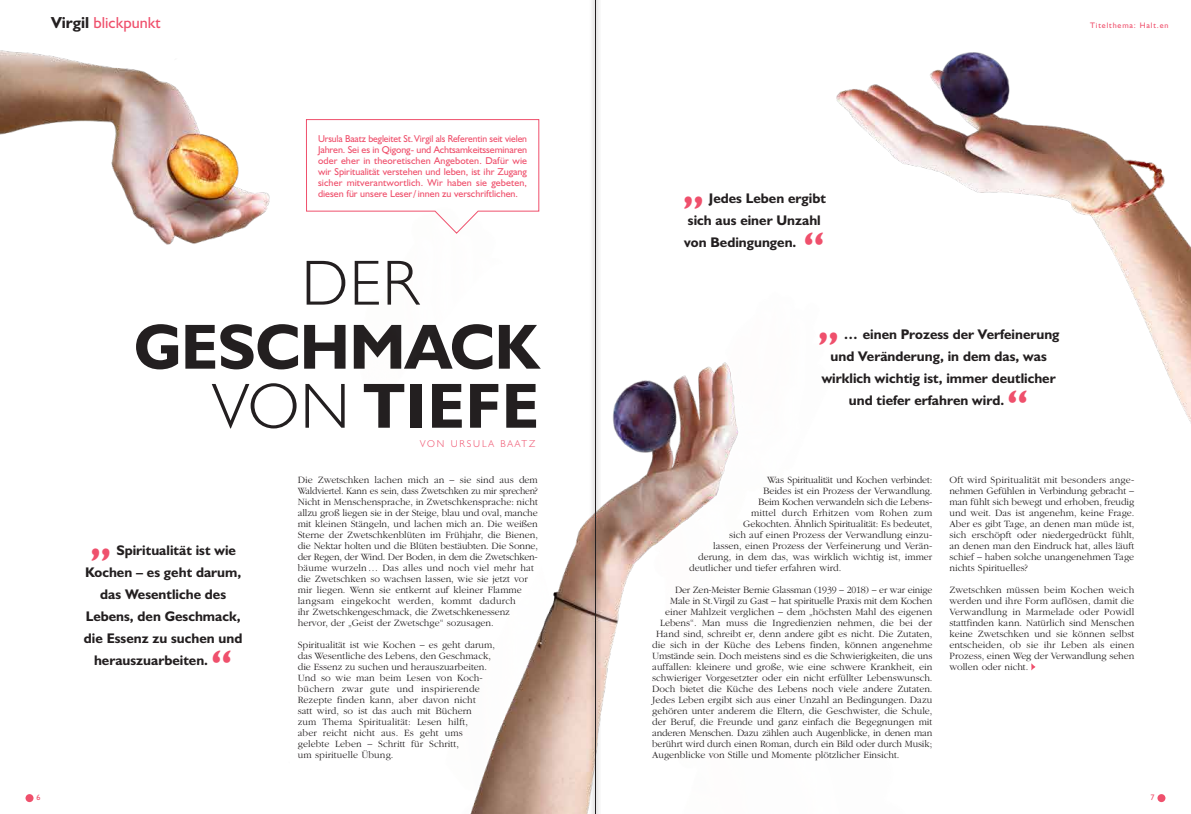
<style>
.page{position:relative;width:1191px;height:814px;background:#fff}
.page>*{position:absolute;margin:0;border:0;box-sizing:border-box;transform-origin:0 0}
.t1{font:700 64px/59px "Humanist 521";letter-spacing:-.005em;color:#231f20;text-align:right}
.t2{font:300 64px "Humanist 521";color:#231f20}
.t3{font:700 39.7px/78.9px "Humanist 521";color:#ef506c;text-align:center}
.t4{font:16px "Humanist 521";color:#ef506c}
.t5{font:700 14px/22px "Humanist 521";color:#231f20}
.t6{font:300 10px/11px "ITC Garamond Std";color:#231f20;text-align:justify}
.t7{font:10px/11px "Humanist 521";color:#ef506c;text-align:justify;scale:.96 1}
.t8{font:300 10px "ITC Garamond Std";letter-spacing:-.02em;color:#231f20}
.t9{font:300 10px "ITC Garamond Std";letter-spacing:.02em;color:#231f20}
.t10{font:300 10px "Humanist 521";letter-spacing:.19em;color:#ef506c}
.t11{font:8px "Humanist 521";letter-spacing:.11em;color:#ef506c}
.s1{font-weight:700;color:#231f20}
.s2{font-weight:300}
</style>
<div class="page">
<img style="left:0;top:50px;width:1191px;height:764px">
<svg style="left:1031px;top:663px;width:4px;height:7px"></svg>
<svg style="left:306px;top:119px;width:233px;height:115px"></svg>
<div style="left:26px;top:794px;width:8px;height:8px;background:#ef506c;border-radius:50%"></div>
<div style="left:1157px;top:794px;width:8px;height:8px;background:#ef506c;border-radius:50%"></div>
<div style="left:589px;top:0;width:12px;height:814px;background:#231f20;opacity:.75"></div>
<hr style="left:595px;top:0;width:1px;height:814px;background:#231f20">
<h3 class="t4" style="left:51px;top:13px;width:111px"><span class="s1">Virgil</span> blickpunkt</h3>
<p class="t11" style="left:1090px;top:21px;width:80px">Titelthema: Halt.en</p>
<p class="t7" style="left:318px;top:132px;width:219px">Ursula Baatz begleitet St.Virgil als Referentin seit vielen Jahren. Sei es in Qigong- und Achtsamkeitsseminaren oder eher in theoretischen Angeboten. Dafür wie wir Spiritualität verstehen und leben, ist ihr Zugang sicher mitverantwortlich. Wir haben sie gebeten, diesen für unsere Leser/innen zu verschriftlichen.</p>
<h1 class="t2" style="left:301px;top:243px;width:118px">DER</h1>
<h1 class="t1" style="left:134px;top:316px;width:406px">GESCHMACK<br><span class="s2">VON</span> TIEFE</h1>
<h2 class="t3" style="left:90px;top:501px;width:23px">„</h2>
<h3 class="t5" style="left:116px;top:538px;width:121px">Spiritualität ist wie</h3>
<h3 class="t5" style="left:85px;top:560px;width:158px">Kochen – es geht darum,</h3>
<h3 class="t5" style="left:100px;top:582px;width:127px">das Wesentliche des</h3>
<h3 class="t5" style="left:86px;top:604px;width:156px">Lebens, den Geschmack,</h3>
<h3 class="t5" style="left:84px;top:626px;width:160px">die Essenz zu suchen und</h3>
<h3 class="t5" style="left:94px;top:648px;width:116px">herauszuarbeiten.</h3>
<h2 class="t3" style="left:211px;top:624px;width:23px">“</h2>
<p class="t10" style="left:420px;top:438px;width:116px">VON URSULA BAATZ</p>
<p class="t6" style="left:298px;top:474px;width:242px;text-align:left">Die Zwetschken lachen mich an – sie sind aus dem Waldviertel. Kann es sein, dass Zwetschken zu mir sprechen?<br>Nicht in Menschensprache, in Zwetschkensprache: nicht allzu groß liegen sie in der Steige, blau und oval, manche mit kleinen Stängeln, und lachen mich an. Die weißen Sterne der Zwetschkenblüten im Frühjahr, die Bienen, die Nektar holten und die Blüten bestäubten. Die Sonne, der Regen, der Wind. Der Boden, in dem die Zwetschken&shy;bäume wurzeln… Das alles und noch viel mehr hat die Zwetschken so wachsen lassen, wie sie jetzt vor mir liegen. Wenn sie entkernt auf kleiner Flamme langsam eingekocht werden, kommt dadurch<br>ihr Zwetschkengeschmack, die Zwetschkenessenz hervor, der „Geist der Zwetschge“ sozusagen.</p>
<p class="t6" style="left:298px;top:639px;width:199px;text-align:left">Spiritualität ist wie Kochen – es geht darum, das Wesentliche des Lebens, den Geschmack, die Essenz zu suchen und herauszuarbeiten.<br>Und so wie man beim Lesen von Koch&shy;büchern zwar gute und inspirierende Rezepte finden kann, aber davon nicht<br>satt wird, so ist das auch mit Büchern<br>zum Thema Spiritualität: Lesen hilft,<br>aber reicht nicht aus. Es geht ums gelebte Leben – Schritt für Schritt,<br>um spirituelle Übung.</p>
<h3 class="t5" style="left:684px;top:187px;width:143px;text-indent:25px">Jedes Leben ergibt sich aus einer Unzahl von Bedingungen.</h3>
<h2 class="t3" style="left:682px;top:149px;width:23px">„</h2>
<h2 class="t3" style="left:803px;top:206px;width:37px">“ „</h2>
<h3 class="t5" style="left:844px;top:323px;width:217px">… einen Prozess der Verfeinerung</h3>
<h3 class="t5" style="left:830px;top:345px;width:218px">und Veränderung, in dem das, was</h3>
<h3 class="t5" style="left:821px;top:367px;width:235px">wirklich wichtig ist, immer deutlicher</h3>
<h3 class="t5" style="left:849px;top:389px;width:157px">und tiefer erfahren wird.</h3>
<h2 class="t3" style="left:1007px;top:364px;width:23px">“</h2>
<p class="t8" style="left:767px;top:474px;width:167px">Was Spiritualität und Kochen verbindet:</p>
<p class="t6" style="left:763px;top:485px;width:171px">Beides ist ein Prozess der Verwandlung.</p>
<p class="t8" style="left:758px;top:496px;width:175px">Beim Kochen verwandeln sich die Lebens-</p>
<p class="t9" style="left:751px;top:507px;width:182px">mittel durch Erhitzen vom Rohen zum</p>
<p class="t6" style="left:743px;top:518px;width:191px">Gekochten. Ähnlich Spiritualität: Es bedeutet,</p>
<p class="t6" style="left:729px;top:529px;width:204px">sich auf einen Prozess der Verwandlung einzu-</p>
<p class="t6" style="left:713px;top:540px;width:221px">lassen, einen Prozess der Verfeinerung und Verän-</p>
<p class="t6" style="left:698px;top:551px;width:235px">derung, in dem das, was wirklich wichtig ist, immer</p>
<p class="t6" style="left:689px;top:562px;width:154px">deutlicher und tiefer erfahren wird.</p>
<p class="t8" style="left:675px;top:584px;width:259px">Der Zen-Meister Bernie Glassman (1939 – 2018) – er war einige</p>
<p class="t8" style="left:670px;top:595px;width:264px">Male in St.Virgil zu Gast – hat spirituelle Praxis mit dem Kochen</p>
<p class="t6" style="left:665px;top:606px;width:268px">einer Mahlzeit verglichen – dem „höchsten Mahl des eigenen</p>
<p class="t6" style="left:660px;top:617px;width:274px">Lebens“. Man muss die Ingredienzien nehmen, die bei der</p>
<p class="t6" style="left:656px;top:628px;width:278px">Hand sind, schreibt er, denn andere gibt es nicht. Die Zutaten,</p>
<p class="t6" style="left:652px;top:639px;width:282px">die sich in der Küche des Lebens finden, können angenehme</p>
<p class="t6" style="left:652px;top:650px;width:282px">Umstände sein. Doch meistens sind es die Schwierigkeiten, die uns</p>
<p class="t6" style="left:652px;top:661px;width:281px">auffallen: kleinere und große, wie eine schwere Krankheit, ein</p>
<p class="t6" style="left:652px;top:672px;width:282px">schwieriger Vorgesetzter oder ein nicht erfüllter Lebenswunsch.</p>
<p class="t6" style="left:652px;top:683px;width:282px">Doch bietet die Küche des Lebens noch viele andere Zutaten.</p>
<p class="t6" style="left:652px;top:694px;width:281px">Jedes Leben ergibt sich aus einer Unzahl an Bedingungen. Dazu</p>
<p class="t6" style="left:652px;top:705px;width:282px">gehören unter anderem die Eltern, die Geschwister, die Schule,</p>
<p class="t6" style="left:652px;top:716px;width:282px">der Beruf, die Freunde und ganz einfach die Begegnungen mit</p>
<p class="t8" style="left:652px;top:727px;width:281px">anderen Menschen. Dazu zählen auch Augenblicke, in denen man</p>
<p class="t6" style="left:652px;top:738px;width:281px">berührt wird durch einen Roman, durch ein Bild oder durch Musik;</p>
<p class="t6" style="left:652px;top:749px;width:249px">Augenblicke von Stille und Momente plötzlicher Einsicht.</p>
<p class="t6" style="left:949px;top:474px;width:186px">Oft wird Spiritualität mit besonders ange&shy;nehmen Gefühlen in Verbindung gebracht – man fühlt sich bewegt und erhoben, freudig und weit. Das ist angenehm, keine Frage.<br>Aber es gibt Tage, an denen man müde ist, sich erschöpft oder niedergedrückt fühlt, an denen man den Eindruck hat, alles läuft schief – haben solche unangenehmen Tage nichts Spirituelles?</p>
<p class="t6" style="left:949px;top:584px;width:186px">Zwetschken müssen beim Kochen weich werden und ihre Form auflösen, damit die Verwandlung in Marmelade oder Powidl stattfinden kann. Natürlich sind Menschen keine Zwetschken und sie können selbst entscheiden, ob sie ihr Leben als einen Prozess, einen Weg der Verwandlung sehen wollen oder nicht.</p>
<p class="t11" style="left:36px;top:792px;width:6px">6</p>
<p class="t11" style="left:1150px;top:792px;width:6px">7</p>
</div>
